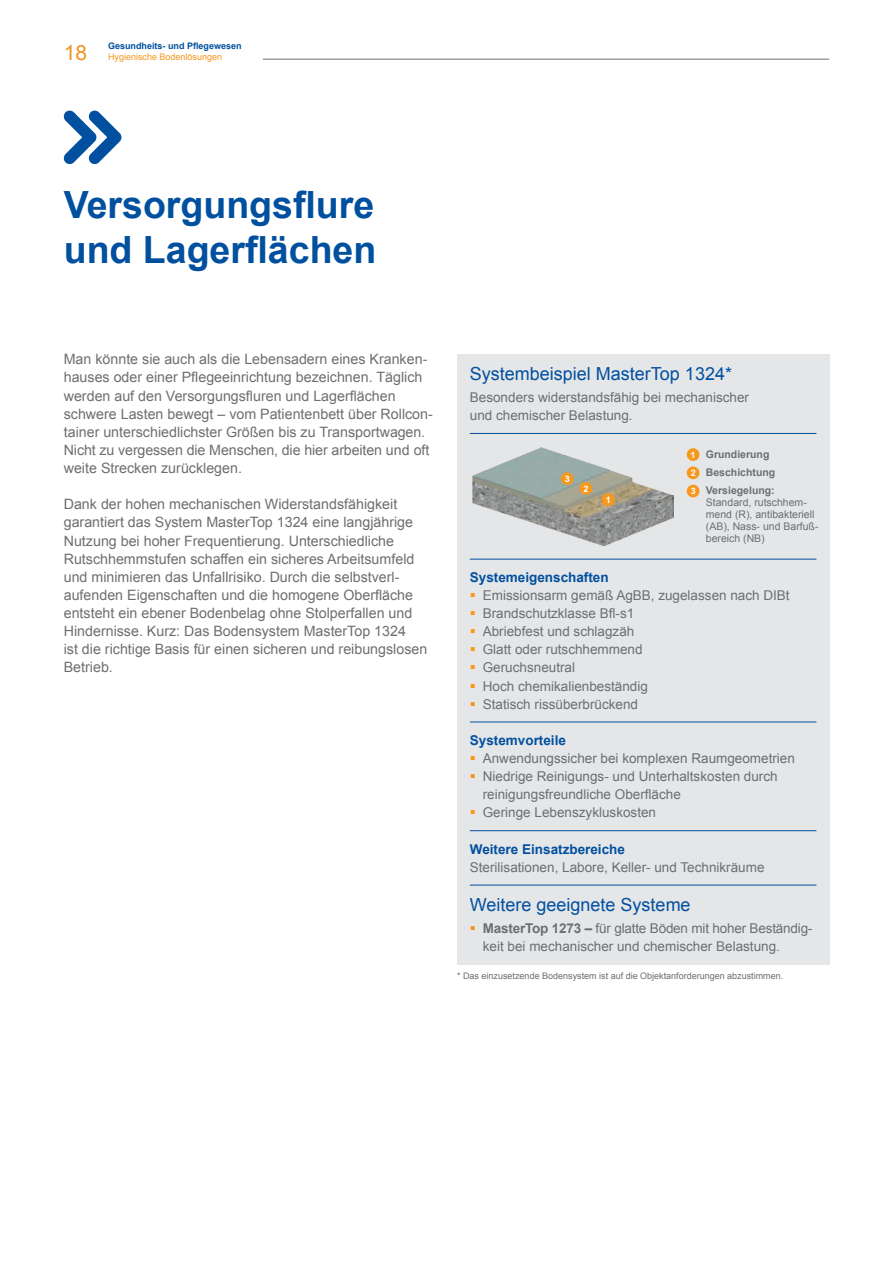
<style>
.page{position:relative;width:893px;height:1263px;background:#fff}
.page>*{position:absolute;margin:0;border:0;box-sizing:border-box;transform-origin:0 0}
.Headline____1__Level{font:700 37.5px/45px "Arial";color:#01509f}
.t1{font:21px "Arial";color:#f1931f}
.Copy____Continuous_T{font:18px "Arial";color:#01509f}
.Copy____Continuous_T-2{font:14.25px/18.1px "Arial";color:#6d6e71}
.Copy____Continuous_T-3{font:13.5px/18.1px "Arial";color:#6d6e71}
.Copy____Continuous_T-4{font:700 13.5px "Arial";color:#01509f}
.Copy____Continuous_T-5{font:10.5px/12px "Arial";color:#6d6e71}
.Copy____Continuous_T-6{font:700 10.5px "Arial";color:#6d6e71}
.Copy____Continuous_T-7{font:9px "Arial";color:#6d6e71}
.t2{font:700 9px "Arial";color:#01509f}
.t3{font:9px "Arial";color:#f7981d}
.Copy____Continuous_T-8{font:700 9px "Arial";color:#fff}
.s1{font-weight:700}
.s2{color:#f7981d}
</style>
<div class="page">
<hr style="left:263px;top:59px;width:566px;height:1px;background:#6c6d70">
<div style="left:457px;top:354px;width:372px;height:610px;background:#e5e6e8"></div>
<hr style="left:470px;top:433px;width:346px;height:1px;background:#01509f">
<hr style="left:470px;top:559px;width:346px;height:1px;background:#01509f">
<hr style="left:470px;top:722px;width:346px;height:1px;background:#01509f">
<hr style="left:470px;top:830px;width:346px;height:1px;background:#01509f">
<hr style="left:470px;top:885px;width:346px;height:1px;background:#01509f">
<div style="left:687px;top:448px;width:12px;height:13px;background:#f7981d;border-radius:50%"></div>
<div style="left:687px;top:466px;width:12px;height:13px;background:#f7981d;border-radius:50%"></div>
<div style="left:687px;top:485px;width:12px;height:12px;background:#f7981d;border-radius:50%"></div>
<img style="left:472px;top:447px;width:202px;height:98px">
<div style="left:602px;top:493px;width:13px;height:13px;background:#f7981d;border-radius:50%"></div>
<div style="left:579px;top:482px;width:13px;height:13px;background:#f7981d;border-radius:50%"></div>
<div style="left:561px;top:472px;width:12px;height:13px;background:#f7981d;border-radius:50%"></div>
<svg style="left:63px;top:110px;width:59px;height:54px"></svg>
<h2 class="t1" style="left:64px;top:38px;width:25px">18</h2>
<p class="t2" style="left:108px;top:40px;width:135px">Gesundheits- und Pflegewesen</p>
<p class="t3" style="left:108px;top:50px;width:116px">Hygienische Bodenlösungen</p>
<p class="Headline____1__Level" style="left:64px;top:183px;width:314px">Versorgungsflure und Lagerflächen</p>
<p class="Copy____Continuous_T-2" style="left:64px;top:350px;width:371px">Man könnte sie auch als die Lebensadern eines Kranken&shy;hauses oder einer Pflegeeinrichtung bezeichnen. Täglich werden auf den Versorgungsfluren und Lagerflächen schwere Lasten bewegt – vom Patientenbett über Rollcon&shy;tainer unterschiedlichster Größen bis zu Transportwagen.<br>Nicht zu vergessen die Menschen, die hier arbeiten und oft weite Strecken zurücklegen.</p>
<p class="Copy____Continuous_T-2" style="left:64px;top:495px;width:365px">Dank der hohen mechanischen Widerstandsfähigkeit garantiert das System MasterTop 1324 eine langjährige Nutzung bei hoher Frequentierung. Unterschiedliche Rutschhemmstufen schaffen ein sicheres Arbeitsumfeld und minimieren das Unfallrisiko. Durch die selbstverl&shy;aufenden Eigenschaften und die homogene Oberfläche entsteht ein ebener Bodenbelag ohne Stolperfallen und Hindernisse. Kurz: Das Bodensystem MasterTop 1324<br>ist die richtige Basis für einen sicheren und reibungslosen Betrieb.</p>
<p class="Copy____Continuous_T" style="left:470px;top:362px;width:264px">Systembeispiel MasterTop 1324*</p>
<p class="Copy____Continuous_T-3" style="left:470px;top:388px;width:281px">Besonders widerstandsfähig bei mechanischer und chemischer Belastung.</p>
<p class="Copy____Continuous_T-8" style="left:565px;top:473px;width:7px">3</p>
<p class="Copy____Continuous_T-8" style="left:584px;top:482px;width:7px">2</p>
<p class="Copy____Continuous_T-8" style="left:606px;top:494px;width:7px">1</p>
<p class="Copy____Continuous_T-8" style="left:690px;top:449px;width:7px">1</p>
<p class="Copy____Continuous_T-8" style="left:691px;top:467px;width:7px">2</p>
<p class="Copy____Continuous_T-8" style="left:691px;top:485px;width:7px">3</p>
<p class="Copy____Continuous_T-6" style="left:706px;top:447px;width:65px">Grundierung</p>
<p class="Copy____Continuous_T-6" style="left:706px;top:465px;width:71px">Beschichtung</p>
<p class="Copy____Continuous_T-5" style="left:706px;top:485px;width:114px"><span class="s1">Versiegelung:<br></span>Standard, rutschhem&shy;mend (R), antibakteriell (AB), Nass- und Barfuß&shy;bereich (NB)</p>
<p class="Copy____Continuous_T-4" style="left:470px;top:568px;width:140px">Systemeigenschaften</p>
<p class="Copy____Continuous_T-3" style="left:470px;top:586px;width:321px"><span class="s2">▪</span> Emissionsarm gemäß AgBB, zugelassen nach DIBt</p>
<p class="Copy____Continuous_T-3" style="left:470px;top:604px;width:166px"><span class="s2">▪</span> Brandschutzklasse Bfl-s1</p>
<p class="Copy____Continuous_T-3" style="left:470px;top:622px;width:166px"><span class="s2">▪</span> Abriebfest und schlagzäh</p>
<p class="Copy____Continuous_T-3" style="left:470px;top:641px;width:174px"><span class="s2">▪</span> Glatt oder rutschhemmend</p>
<p class="Copy____Continuous_T-3" style="left:470px;top:659px;width:107px"><span class="s2">▪</span> Geruchsneutral</p>
<p class="Copy____Continuous_T-3" style="left:470px;top:677px;width:179px"><span class="s2">▪</span> Hoch chemikalienbeständig</p>
<p class="Copy____Continuous_T-3" style="left:470px;top:695px;width:170px"><span class="s2">▪</span> Statisch rissüberbrückend</p>
<p class="Copy____Continuous_T-4" style="left:470px;top:731px;width:98px">Systemvorteile</p>
<p class="Copy____Continuous_T-3" style="left:470px;top:749px;width:327px"><span class="s2">▪</span> Anwendungssicher bei komplexen Raumgeometrien</p>
<p class="Copy____Continuous_T-3" style="left:483px;top:767px;width:296px;text-indent:-13px"><span class="s2">▪</span> Niedrige Reinigungs- und Unterhaltskosten durch reinigungsfreundliche Oberfläche</p>
<p class="Copy____Continuous_T-3" style="left:470px;top:804px;width:188px"><span class="s2">▪</span> Geringe Lebenszykluskosten</p>
<p class="Copy____Continuous_T-4" style="left:470px;top:840px;width:157px">Weitere Einsatzbereiche</p>
<p class="Copy____Continuous_T-3" style="left:470px;top:858px;width:296px">Sterilisationen, Labore, Keller- und Technikräume</p>
<p class="Copy____Continuous_T" style="left:470px;top:893px;width:222px">Weitere geeignete Systeme</p>
<p class="Copy____Continuous_T-3" style="left:483px;top:919px;width:330px;text-indent:-13px"><span class="s2">▪</span> <span class="s1">MasterTop 1273 –</span> für glatte Böden mit hoher Beständig&shy;keit bei mechanischer und chemischer Belastung.</p>
<p class="Copy____Continuous_T-7" style="left:457px;top:970px;width:328px">* Das einzusetzende Bodensystem ist auf die Objektanforderungen abzustimmen.</p>
</div>
